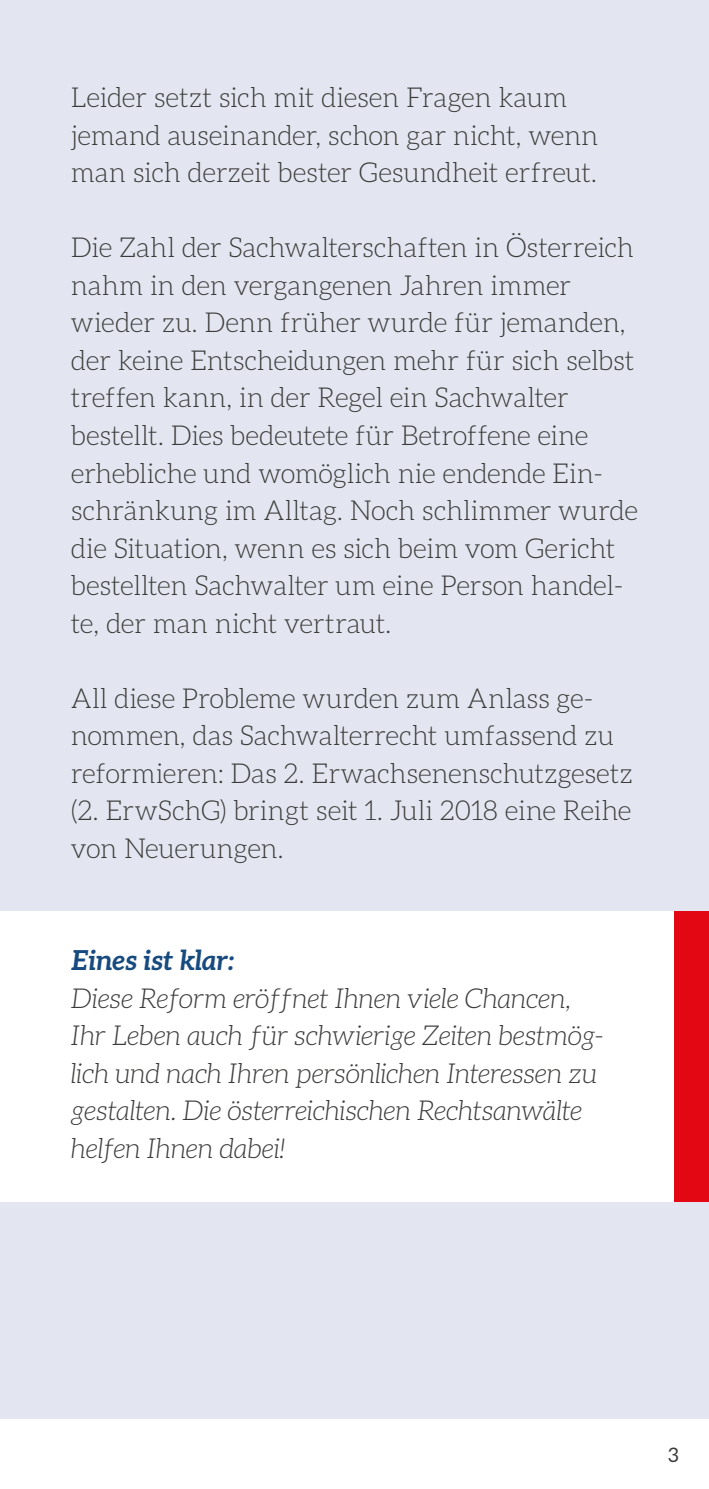
<style>
.page{position:relative;width:709px;height:1489px;background:#fff}
.page>*{position:absolute;margin:0;border:0;box-sizing:border-box;transform-origin:0 0}
.t1{font:300 27.5px/37.5px "Aleo";letter-spacing:-.015em;color:#3c3c3b}
.t2{font:italic 300 27.5px/37.5px "Aleo";letter-spacing:-.01em;color:#3c3c3b}
.t3{font:italic 700 27.5px "Aleo";letter-spacing:-.005em;color:#174b7f}
.t4{font:20px "Aleo";color:#3c3c3b}
</style>
<div class="page">
<div style="left:0;top:0;width:709px;height:1417px;background:#e3e6f0"></div>
<div style="left:672px;top:911px;width:37px;height:290px;background:#e30613"></div>
<div style="left:0;top:911px;width:673px;height:290px;background:#fff"></div>
<p class="t1" style="left:71px;top:79px;width:529px">Leider setzt sich mit diesen Fragen kaum jemand auseinander, schon gar nicht, wenn man sich derzeit bester Gesundheit erfreut.</p>
<p class="t1" style="left:71px;top:229px;width:568px">Die Zahl der Sachwalterschaften in Österreich nahm in den vergangenen Jahren immer wieder zu. Denn früher wurde für jemanden, der keine Entscheidungen mehr für sich selbst treffen kann, in der Regel ein Sachwalter bestellt. Dies bedeutete für Betroffene eine erhebliche und womöglich nie endende Ein&shy;schränkung im Alltag. Noch schlimmer wurde die Situation, wenn es sich beim vom Gericht bestellten Sachwalter um eine Person handel&shy;te, der man nicht vertraut.</p>
<p class="t1" style="left:71px;top:679px;width:563px">All diese Probleme wurden zum Anlass ge&shy;nommen, das Sachwalterrecht umfassend zu reformieren: Das 2. Erwachsenenschutzgesetz (2. ErwSchG) bringt seit 1. Juli 2018 eine Reihe von Neuerungen.</p>
<p class="t3" style="left:71px;top:944px;width:165px">Eines ist klar:</p>
<p class="t2" style="left:71px;top:979px;width:535px">Diese Reform eröffnet Ihnen viele Chancen, Ihr Leben auch für schwierige Zeiten bestmög&shy;lich und nach Ihren persönlichen Interessen zu gestalten. Die österreichischen Rechtsanwälte helfen Ihnen dabei!</p>
<p class="t4" style="left:668px;top:1442px;width:12px">3</p>
</div>
